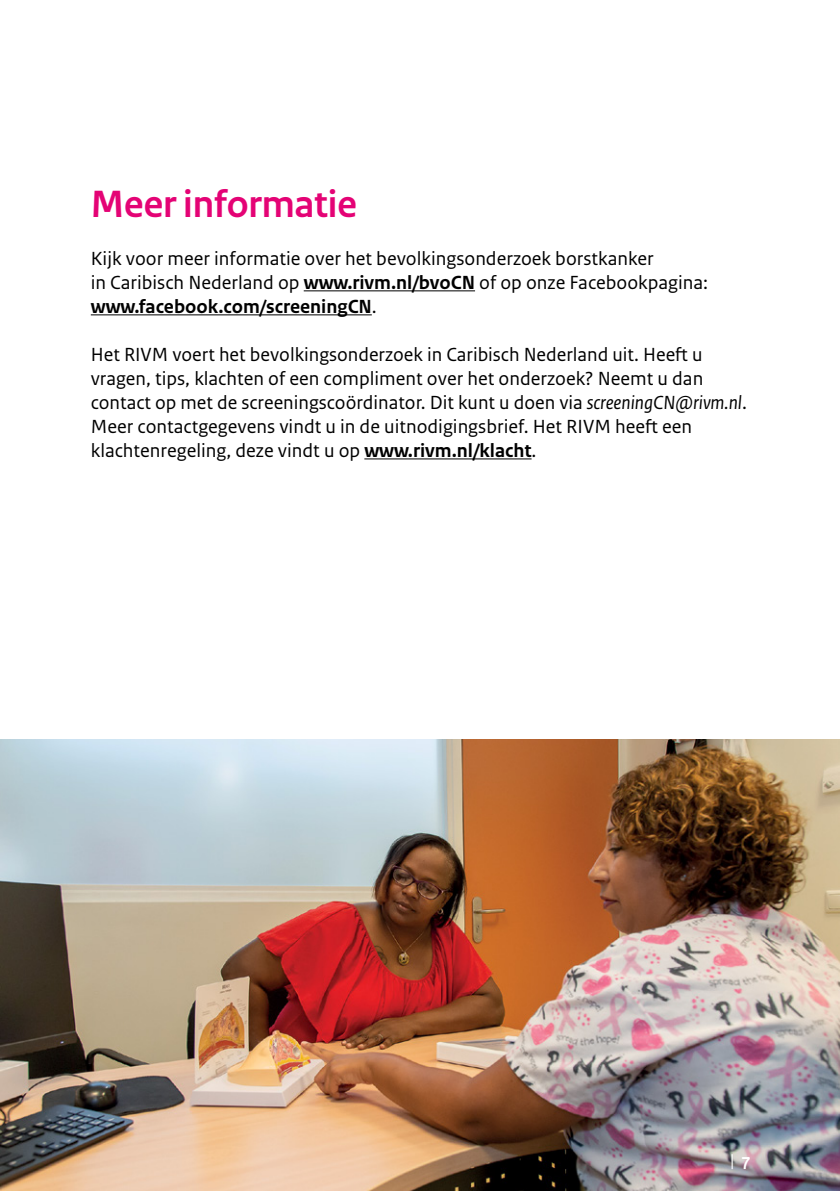
<style>
.page{position:relative;width:840px;height:1191px;background:#fff}
.page>*{position:absolute;margin:0;border:0;box-sizing:border-box;transform-origin:0 0}
.t1{font:700 40px "Rijksoverheid Sans Heading";color:#e40375}
.t2{font:20px/24px "Rijksoverheid Sans Text";color:#000}
.t3{font:18px "Rijksoverheid Sans Text";color:#fff}
.s1{font-weight:700}
.s2{font-style:italic}
</style>
<div class="page">
<hr style="left:303px;top:290px;width:172px;height:1px;background:#000">
<hr style="left:91px;top:314px;width:280px;height:1px;background:#000">
<hr style="left:364px;top:458px;width:167px;height:1px;background:#000">
<img style="left:0;top:739px;width:839px;height:452px">
<h1 class="t1" style="left:91px;top:181px;width:268px">Meer informatie</h1>
<p class="t2" style="left:91px;top:247px;width:618px">Kijk voor meer informatie over het bevolkingsonderzoek borstkanker<br>in Caribisch Nederland op <span class="s1">www.rivm.nl/bvoCN</span> of op onze Facebookpagina: <span class="s1">www.facebook.com/screeningCN</span>.</p>
<p class="t2" style="left:91px;top:343px;width:657px">Het RIVM voert het bevolkingsonderzoek in Caribisch Nederland uit. Heeft u vragen, tips, klachten of een compliment over het onderzoek? Neemt u dan contact op met de screeningscoördinator. Dit kunt u doen via <span class="s2">screeningCN@rivm.nl</span>.<br>Meer contactgegevens vindt u in de uitnodigingsbrief. Het RIVM heeft een klachtenregeling, deze vindt u op <span class="s1">www.rivm.nl/klacht</span>.</p>
<p class="t3" style="left:729px;top:1149px;width:22px">| <span class="s1">7</span></p>
</div>
